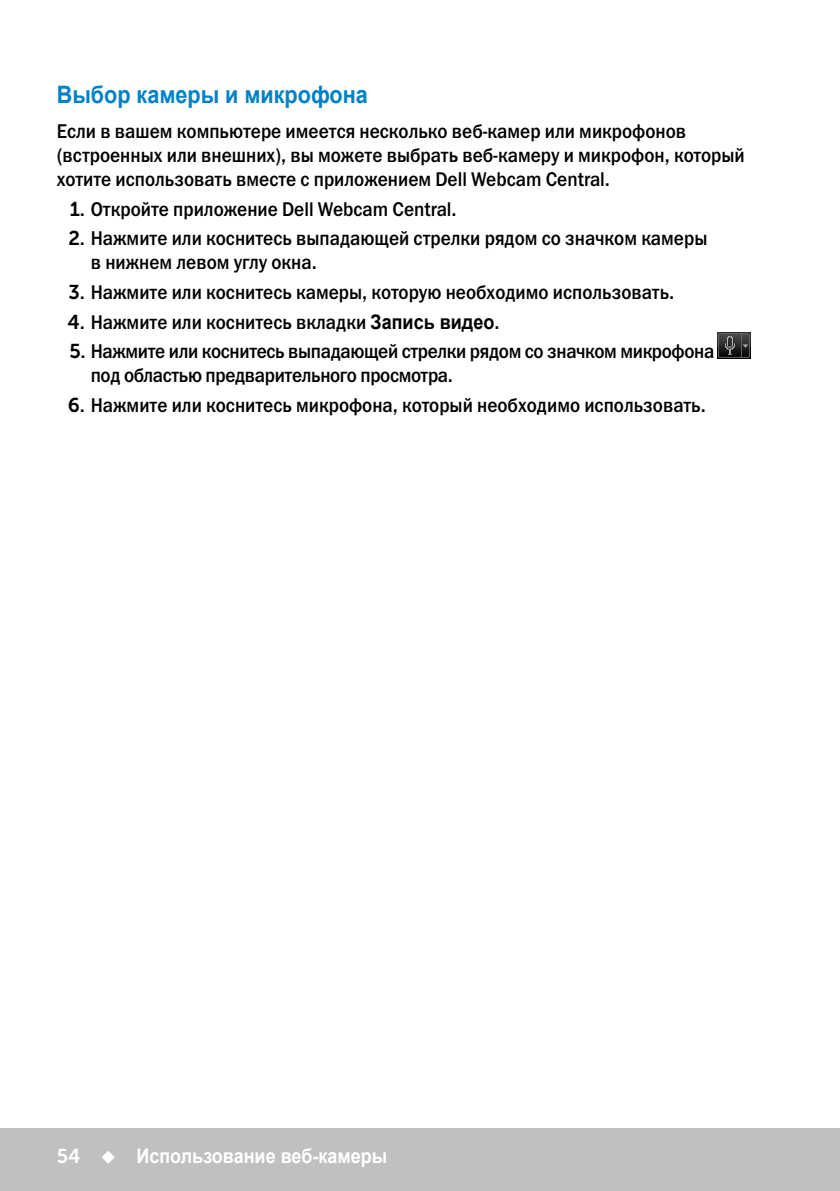
<style>
.page{position:relative;width:840px;height:1191px;background:#fff}
.page>*{position:absolute;margin:0;border:0;box-sizing:border-box;transform-origin:0 0}
.Head2{font:700 24px "Arial";color:#0081c6;scale:.9 1}
.Paragraph{font:20px/24px "Franklin Gothic Medium C";color:#000;scale:.9 1}
.Paragraph-2{font:20px/24px "Franklin Gothic Medium C";letter-spacing:-.02em;color:#000;scale:.9 1}
.t1{font:700 20px "Arial";color:#fff;scale:.9 1}
.s1{font-family:"Museo Sans For Dell 700"}
.s2{font-family:"Arial";font-weight:700}
.s3{font-family:"Museo Sans For Dell 700";font-weight:400}
</style>
<div class="page">
<div style="left:0;top:1128px;width:839px;height:63px;background:#bec0c2"></div>
<img style="left:717px;top:333px;width:33px;height:25px">
<p class="Head2" style="left:57px;top:78px;width:347px">Выбор камеры и микрофона</p>
<p class="Paragraph" style="left:57px;top:119px;width:765px">Если в вашем компьютере имеется несколько веб-камер или микрофонов (встроенных или внешних), вы можете выбрать веб-камеру и микрофон, который хотите использовать вместе с приложением Dell Webcam Central.</p>
<p class="Paragraph" style="left:70px;top:196px;width:431px"><span class="s1">1.</span> Откройте приложение Dell Webcam Central.</p>
<p class="Paragraph" style="left:91px;top:226px;width:686px;text-indent:-22px"><span class="s1">2.</span> Нажмите или коснитесь выпадающей стрелки рядом со значком камеры в нижнем левом углу окна.</p>
<p class="Paragraph" style="left:68px;top:280px;width:674px"><span class="s1">3.</span> Нажмите или коснитесь камеры, которую необходимо использовать.</p>
<p class="Paragraph" style="left:67px;top:309px;width:481px"><span class="s1">4.</span> Нажмите или коснитесь вкладки <span class="s2">Запись видео</span>.</p>
<p class="Paragraph-2" style="left:91px;top:339px;width:694px;text-indent:-21px"><span class="s1">5.</span> Нажмите или коснитесь выпадающей стрелки рядом со значком микрофона под областью предварительного просмотра.</p>
<p class="Paragraph" style="left:68px;top:393px;width:710px"><span class="s1">6.</span> Нажмите или коснитесь микрофона, который необходимо использовать.</p>
<p class="t1" style="left:57px;top:1142px;width:368px"><span class="s3">54</span> ◆ Использование веб-камеры</p>
</div>
